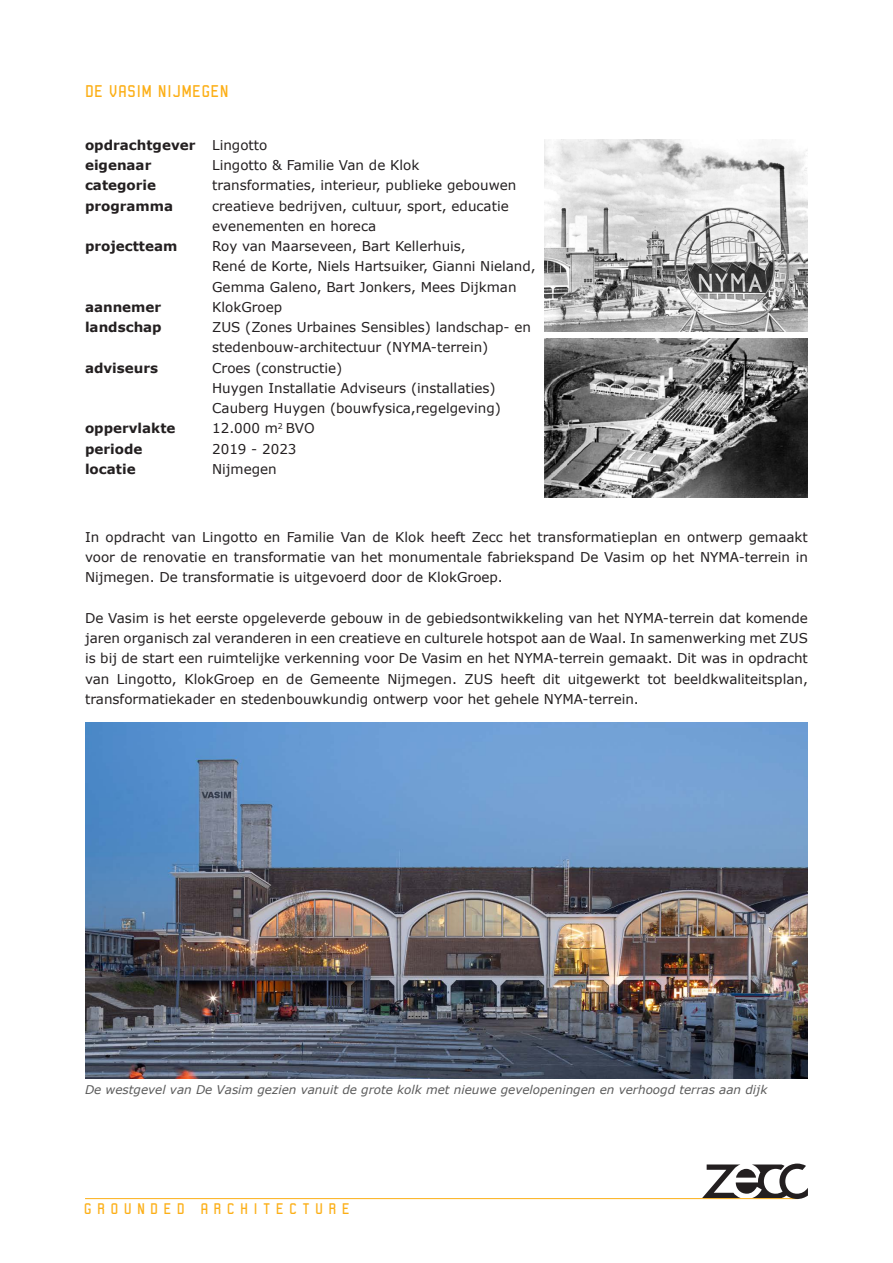
<style>
.page{position:relative;width:893px;height:1263px;background:#fff}
.page>*{position:absolute;margin:0;border:0;box-sizing:border-box;transform-origin:0 0}
.logo_tekst_groot__robust{font:18px "Robust ICG";letter-spacing:.015em;color:#fcaf17}
.t1{font:16.35px "Robust ICG";color:#fcaf17}
.Basis_tekst__verdana{font:13.5px/20.2px "Verdana";color:#231f20}
.Basis_tekst_bold__verdana{font:700 13.5px "Verdana";color:#231f20}
.Basis_tekst__verdana-2{font:italic 12px "Verdana";color:#5b5b5b}
</style>
<div class="page">
<hr style="left:85px;top:1198px;width:713px;height:1px;background:#fcaf17">
<svg style="left:702px;top:1163px;width:106px;height:36px"></svg>
<img style="left:545px;top:140px;width:263px;height:192px">
<img style="left:545px;top:339px;width:263px;height:158px">
<img style="left:85px;top:723px;width:723px;height:355px">
<p class="logo_tekst_groot__robust" style="left:85px;top:81px;width:145px">DE VASIM NIJMEGEN</p>
<p class="Basis_tekst_bold__verdana" style="left:85px;top:135px;width:112px">opdrachtgever</p>
<p class="Basis_tekst_bold__verdana" style="left:85px;top:156px;width:68px">eigenaar</p>
<p class="Basis_tekst_bold__verdana" style="left:85px;top:176px;width:73px">categorie</p>
<p class="Basis_tekst_bold__verdana" style="left:85px;top:196px;width:90px">programma</p>
<p class="Basis_tekst_bold__verdana" style="left:85px;top:237px;width:94px">projectteam</p>
<p class="Basis_tekst_bold__verdana" style="left:85px;top:297px;width:78px">aannemer</p>
<p class="Basis_tekst_bold__verdana" style="left:85px;top:318px;width:78px">landschap</p>
<p class="Basis_tekst_bold__verdana" style="left:85px;top:358px;width:75px">adviseurs</p>
<p class="Basis_tekst_bold__verdana" style="left:85px;top:419px;width:92px">oppervlakte</p>
<p class="Basis_tekst_bold__verdana" style="left:85px;top:439px;width:59px">periode</p>
<p class="Basis_tekst_bold__verdana" style="left:85px;top:459px;width:52px">locatie</p>
<p class="Basis_tekst__verdana" style="left:212px;top:135px;width:57px">Lingotto</p>
<p class="Basis_tekst__verdana" style="left:212px;top:155px;width:209px">Lingotto &amp; Familie Van de Klok</p>
<p class="Basis_tekst__verdana" style="left:212px;top:175px;width:306px">transformaties, interieur, publieke gebouwen</p>
<p class="Basis_tekst__verdana" style="left:212px;top:195px;width:298px">creatieve bedrijven, cultuur, sport, educatie evenementen en horeca</p>
<p class="Basis_tekst__verdana" style="left:212px;top:236px;width:255px">Roy van Maarseveen, Bart Kellerhuis,</p>
<p class="Basis_tekst__verdana" style="left:212px;top:256px;width:325px">René de Korte, Niels Hartsuiker, Gianni Nieland,<br>Gemma Galeno, Bart Jonkers, Mees Dijkman</p>
<p class="Basis_tekst__verdana" style="left:212px;top:297px;width:72px">KlokGroep</p>
<p class="Basis_tekst__verdana" style="left:212px;top:317px;width:320px">ZUS (Zones Urbaines Sensibles) landschap- en stedenbouw-architectuur (NYMA-terrein)</p>
<p class="Basis_tekst__verdana" style="left:212px;top:357px;width:132px">Croes (constructie)</p>
<p class="Basis_tekst__verdana" style="left:212px;top:378px;width:285px">Huygen Installatie Adviseurs (installaties)</p>
<p class="Basis_tekst__verdana" style="left:212px;top:398px;width:290px">Cauberg Huygen (bouwfysica,regelgeving)</p>
<p class="Basis_tekst__verdana" style="left:212px;top:418px;width:104px">12.000 m<sup>2</sup> BVO</p>
<p class="Basis_tekst__verdana" style="left:212px;top:438px;width:86px">2019 - 2023</p>
<p class="Basis_tekst__verdana" style="left:212px;top:459px;width:66px">Nijmegen</p>
<p class="Basis_tekst__verdana" style="left:85px;top:527px;width:724px;text-align:justify">In opdracht van Lingotto en Familie Van de Klok heeft Zecc het transformatieplan en ontwerp gemaakt voor de renovatie en transformatie van het monumentale fabriekspand De Vasim op het NYMA-terrein in Nijmegen. De transformatie is uitgevoerd door de KlokGroep.</p>
<p class="Basis_tekst__verdana" style="left:85px;top:608px;width:724px;text-align:justify">De Vasim is het eerste opgeleverde gebouw in de gebiedsontwikkeling van het NYMA-terrein dat komende jaren organisch zal veranderen in een creatieve en culturele hotspot aan de Waal. In samenwerking met ZUS is bij de start een ruimtelijke verkenning voor De Vasim en het NYMA-terrein gemaakt. Dit was in opdracht van Lingotto, KlokGroep en de Gemeente Nijmegen. ZUS heeft dit uitgewerkt tot beeldkwaliteitsplan, transformatiekader en stedenbouwkundig ontwerp voor het gehele NYMA-terrein.</p>
<p class="Basis_tekst__verdana-2" style="left:85px;top:1082px;width:684px">De westgevel van De Vasim gezien vanuit de grote kolk met nieuwe gevelopeningen en verhoogd terras aan dijk</p>
<p class="t1" style="left:84px;top:1199px;width:267px">G R O U N D E D A R C H I T E C T U R E</p>
</div>
